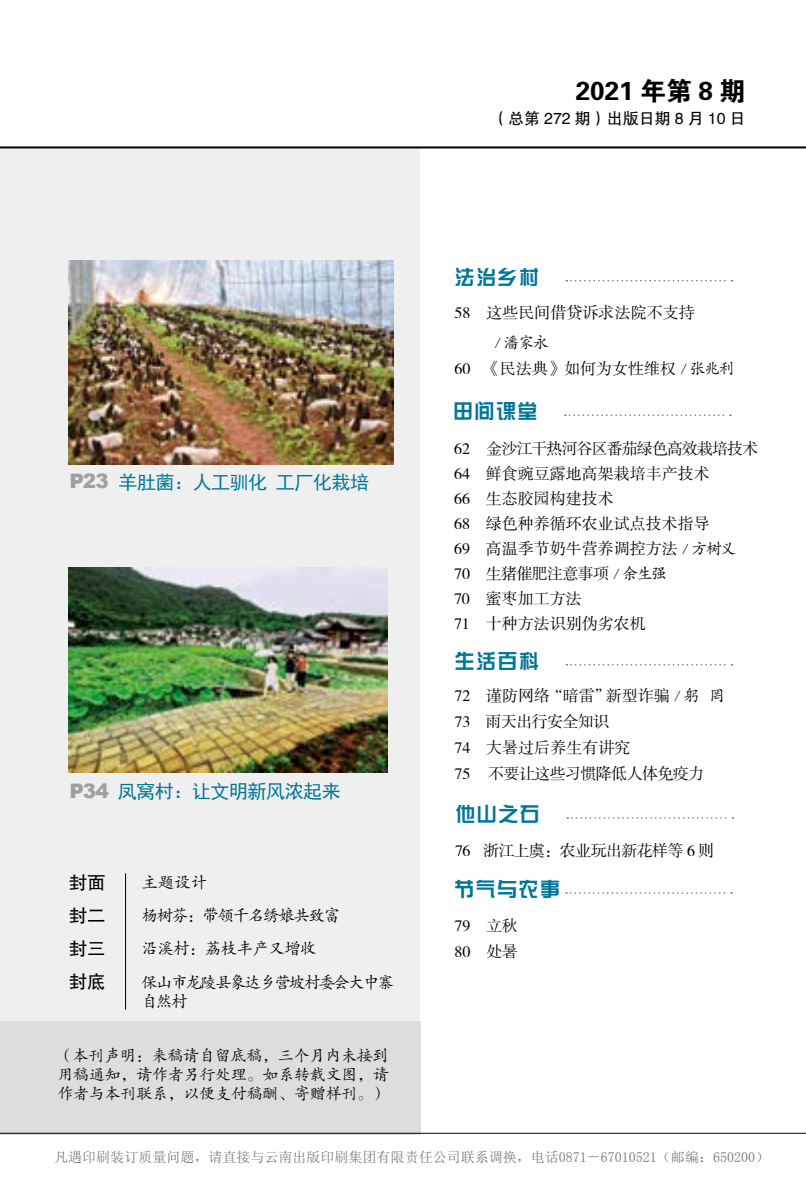
<style>
.page{position:relative;width:806px;height:1191px;background:#fff}
.page>*{position:absolute;margin:0;border:0;box-sizing:border-box;transform-origin:0 0}
.t1{font:26px "FZDHTK GBK1 0";color:#000}
.t2{font:20px "H Yk 1 gj";letter-spacing:.075em;color:#007698}
.t3{font:19px "Sim Hei";letter-spacing:-.025em;color:#007698}
.t4{font:18.4px/33px "FZHTJW GB1 0";color:#000;text-align:justify}
.t5{font:16.6px/33.4px "FZKTJW GB1 0";letter-spacing:-.04em;color:#000}
.t6{font:16.4px/19.6px "FZKTK GBK1 0";letter-spacing:-.1em;color:#000}
.t7{font:16px/25px "FZSSK GBK1 0";color:#000}
.t8{font:16px/26px "FZSSK GBK1 0";letter-spacing:-.04em;color:#000}
.t9{font:16px/19.2px "FZKTK GBK1 0";letter-spacing:-.015em;color:#000;text-align:justify}
.t10{font:16px "FZHTJW GB1 0";color:#000}
.t11{font:16px "FZKTJW GB1 0";color:#000}
.t12{font:14px "Sim Sun";color:#727171}
.s1{font-family:"FZKTJW GB1 0"}
.s2{font-family:"Arial";font-weight:900;font-size:20px;color:#9fa0a0}
</style>
<div class="page">
<div style="left:0;top:147px;width:420px;height:987px;background:#efefef"></div>
<div style="left:0;top:1020px;width:420px;height:114px;background:#dcdddd"></div>
<svg style="left:566px;top:280px;width:166px;height:1px"></svg>
<svg style="left:564px;top:414px;width:166px;height:2px"></svg>
<svg style="left:566px;top:664px;width:166px;height:1px"></svg>
<svg style="left:567px;top:817px;width:166px;height:1px"></svg>
<svg style="left:565px;top:892px;width:166px;height:1px"></svg>
<img style="left:69px;top:567px;width:318px;height:205px">
<img style="left:69px;top:261px;width:324px;height:203px">
<hr style="left:0;top:146px;width:805px;height:2px;background:#000">
<hr style="left:0;top:1132px;width:805px;height:1px;background:#000">
<hr style="left:125px;top:873px;width:1px;height:136px;background:#000">
<h1 class="t1" style="left:575px;top:77px;width:171px">2021 年第 8 期</h1>
<p class="t10" style="left:491px;top:109px;width:255px">（总第 272 期）出版日期 8 月 10 日</p>
<p class="t2" style="left:454px;top:267px;width:86px">法治乡村</p>
<p class="t7" style="left:454px;top:301px;width:241px">58 这些民间借贷诉求法院不支持</p>
<p class="t11" style="left:494px;top:334px;width:56px">/ 潘家永</p>
<p class="t7" style="left:454px;top:357px;width:281px">60 《民法典》如何为女性维权 <span class="s1">/ 张兆利</span></p>
<p class="t3" style="left:69px;top:473px;width:301px"><span class="s2">P23</span> 羊肚菌：人工驯化工厂化栽培</p>
<p class="t3" style="left:69px;top:781px;width:272px"><span class="s2">P34</span> 凤窝村：让文明新风浓起来</p>
<p class="t4" style="left:69px;top:866px;width:38px">封面封二封三封底</p>
<p class="t5" style="left:141px;top:865px;width:200px">主题设计<br>杨树芬：带领千名绣娘共致富沿溪村：荔枝丰产又增收</p>
<p class="t6" style="left:141px;top:972px;width:254px">保山市龙陵县象达乡营坡村委会大中寨自然村</p>
<p class="t9" style="left:57px;top:1046px;width:333px">（本刊声明：来稿请自留底稿，三个月内未接到用稿通知，请作者另行处理。如系转载文图，请作者与本刊联系，以便支付稿酬、寄赠样刊。）</p>
<p class="t2" style="left:453px;top:401px;width:86px">田间课堂</p>
<p class="t7" style="left:454px;top:436px;width:305px">62 金沙江干热河谷区番茄绿色高效栽培技术<br>64 鲜食豌豆露地高架栽培丰产技术<br>66 生态胶园构建技术<br>68 绿色种养循环农业试点技术指导<br>69 高温季节奶牛营养调控方法 <span class="s1">/ 方树义<br></span>70 生猪催肥注意事项 <span class="s1">/ 余生强<br></span>70 蜜枣加工方法<br>71 十种方法识别伪劣农机</p>
<p class="t2" style="left:454px;top:651px;width:86px">生活百科</p>
<p class="t8" style="left:454px;top:684px;width:272px">72 谨防网络“暗雷”新型诈骗 <span class="s1">/ 躬 罔<br></span>73 雨天出行安全知识<br>74 大暑过后养生有讲究<br>75 不要让这些习惯降低人体免疫力</p>
<p class="t2" style="left:455px;top:804px;width:86px">他山之石</p>
<p class="t8" style="left:455px;top:838px;width:260px">76 浙江上虞：农业玩出新花样等 6 则</p>
<p class="t2" style="left:454px;top:879px;width:107px">节气与农事</p>
<p class="t7" style="left:454px;top:913px;width:65px;line-height:26px">79 立秋<br>80 处暑</p>
<p class="t12" style="left:54px;top:1149px;width:716px">凡遇印刷装订质量问题，请直接与云南出版印刷集团有限责任公司联系调换，电话0871－67010521（邮编：650200）</p>
</div>
